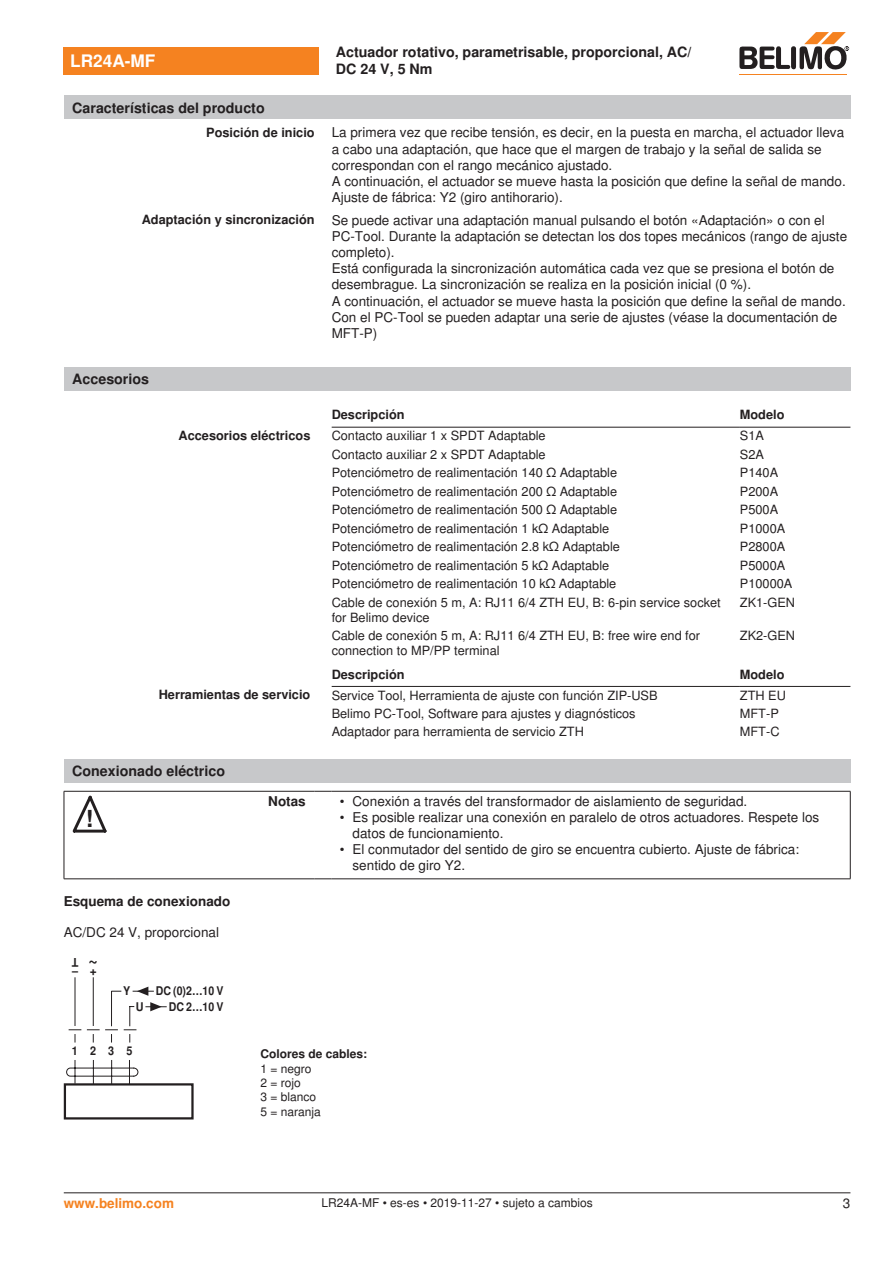
<style>
.page{position:relative;width:893px;height:1263px;background:#fff}
.page>*{position:absolute;margin:0;border:0;box-sizing:border-box;transform-origin:0 0}
.t1{font:700 23.55px "Nimbus Sans BEL";color:#231f20}
.t2{font:700 18px "Nimbus Sans BEL";color:#231f20;scale:.9 1}
.t3{font:700 17.25px "Nimbus Sans BEL";color:#fff}
.t4{font:700 14.25px/17.1px "Nimbus Sans BEL";color:#231f20}
.Bulletpoints{font:13.5px/16.2px "Nimbus Sans BEL";color:#231f20}
.Tabellenkopf_rechtsb{font:700 13.5px "Nimbus Sans BEL";color:#231f20}
.Anschluss_Schema_Bas{font:13.5px "Nimbus Sans BEL";color:#231f20}
.t5{font:700 13.5px "Nimbus Sans BEL";color:#f58220}
.Rechtsbündig_Footer{font:13.5px "Nimbus Sans BEL";color:#231f20}
.Tabellentext_1mm{font:12.75px/15.3px "Nimbus Sans BEL";color:#231f20}
.Tabellenkopf_rechtsb-2{font:700 12.75px "Nimbus Sans BEL";color:#231f20}
.Rechtsbündig{font:700 12.75px "Nimbus Sans BEL";color:#231f20}
.Tabellenkopf{font:700 12.75px "Nimbus Sans BEL";color:#231f20}
.Footer_EU_center{font:12px "Nimbus Sans BEL";color:#231f20}
.Legende{font:12px/14.4px "Nimbus Sans BEL";color:#231f20}
.t6{font:700 12px/15.5px "Nimbus Sans BEL";color:#231f20;text-align:right;scale:.88 1}
.Anschluss_Schema_Bas-2{font:700 12px "Nimbus Sans BEL";color:#231f20}
.t7{font:700 12px "Nimbus Sans BEL";color:#231f20;scale:.9 1}
</style>
<div class="page">
<div style="left:64px;top:368px;width:786px;height:23px;background:#c7c8ca"></div>
<hr style="left:332px;top:427px;width:408px;height:1px;background:#231f20">
<hr style="left:740px;top:427px;width:110px;height:1px;background:#231f20">
<hr style="left:332px;top:686px;width:408px;height:1px;background:#231f20">
<hr style="left:740px;top:686px;width:110px;height:1px;background:#231f20">
<div style="left:64px;top:759px;width:786px;height:24px;background:#c7c8ca"></div>
<hr style="left:64px;top:791px;width:1px;height:88px;background:#231f20">
<hr style="left:850px;top:791px;width:1px;height:88px;background:#231f20">
<hr style="left:64px;top:791px;width:51px;height:1px;background:#231f20">
<hr style="left:115px;top:791px;width:199px;height:1px;background:#231f20">
<svg style="left:314px;top:791px;width:17px;height:1px"></svg>
<hr style="left:331px;top:791px;width:519px;height:1px;background:#231f20">
<hr style="left:64px;top:878px;width:51px;height:1px;background:#231f20">
<hr style="left:115px;top:878px;width:199px;height:1px;background:#231f20">
<svg style="left:314px;top:878px;width:17px;height:1px"></svg>
<hr style="left:331px;top:878px;width:519px;height:1px;background:#231f20">
<svg style="left:73px;top:796px;width:34px;height:37px"></svg>
<div style="left:64px;top:1083px;width:130px;height:36px;border:2px solid #231f20"></div>
<svg style="left:66px;top:977px;width:101px;height:108px"></svg>
<div style="left:64px;top:47px;width:255px;height:27px;background:#f58220"></div>
<hr style="left:739px;top:74px;width:107px;height:1px;background:#f58220">
<svg style="left:739px;top:32px;width:110px;height:38px"></svg>
<div style="left:64px;top:96px;width:786px;height:23px;background:#c7c8ca"></div>
<hr style="left:64px;top:1192px;width:786px;height:1px;background:#231f20">
<p class="t3" style="left:70px;top:51px;width:87px">LR24A-MF</p>
<p class="t4" style="left:336px;top:44px;width:357px">Actuador rotativo, parametrisable, proporcional, AC/<br>DC 24 V, 5 Nm</p>
<p class="t4" style="left:72px;top:100px;width:194px">Características del producto</p>
<p class="Rechtsbündig" style="left:206px;top:125px;width:110px">Posición de inicio</p>
<p class="Bulletpoints" style="left:332px;top:125px;width:514px">La primera vez que recibe tensión, es decir, en la puesta en marcha, el actuador lleva a cabo una adaptación, que hace que el margen de trabajo y la señal de salida se correspondan con el rango mecánico ajustado.</p>
<p class="Bulletpoints" style="left:332px;top:173px;width:516px">A continuación, el actuador se mueve hasta la posición que define la señal de mando.</p>
<p class="Bulletpoints" style="left:332px;top:190px;width:233px">Ajuste de fábrica: Y2 (giro antihorario).</p>
<p class="Rechtsbündig" style="left:142px;top:212px;width:174px">Adaptación y sincronización</p>
<p class="Bulletpoints" style="left:332px;top:212px;width:517px">Se puede activar una adaptación manual pulsando el botón «Adaptación» o con el<br>PC-Tool. Durante la adaptación se detectan los dos topes mecánicos (rango de ajuste completo).</p>
<p class="Bulletpoints" style="left:332px;top:261px;width:504px">Está configurada la sincronización automática cada vez que se presiona el botón de desembrague. La sincronización se realiza en la posición inicial (0 %).</p>
<p class="Bulletpoints" style="left:332px;top:293px;width:516px">A continuación, el actuador se mueve hasta la posición que define la señal de mando.</p>
<p class="Bulletpoints" style="left:332px;top:309px;width:507px">Con el PC-Tool se pueden adaptar una serie de ajustes (véase la documentación de<br>MFT-P)</p>
<p class="t4" style="left:72px;top:371px;width:78px">Accesorios</p>
<p class="Tabellenkopf" style="left:332px;top:407px;width:74px">Descripción</p>
<p class="Tabellenkopf" style="left:740px;top:407px;width:46px">Modelo</p>
<p class="Tabellenkopf_rechtsb-2" style="left:179px;top:428px;width:133px">Accesorios eléctricos</p>
<p class="Tabellentext_1mm" style="left:332px;top:428px;width:216px">Contacto auxiliar 1 x SPDT Adaptable</p>
<p class="Tabellentext_1mm" style="left:740px;top:428px;width:26px">S1A</p>
<p class="Tabellentext_1mm" style="left:332px;top:447px;width:216px">Contacto auxiliar 2 x SPDT Adaptable</p>
<p class="Tabellentext_1mm" style="left:740px;top:447px;width:26px">S2A</p>
<p class="Tabellentext_1mm" style="left:332px;top:465px;width:287px">Potenciómetro de realimentación 140 Ω Adaptable</p>
<p class="Tabellentext_1mm" style="left:740px;top:465px;width:40px">P140A</p>
<p class="Tabellentext_1mm" style="left:332px;top:484px;width:287px">Potenciómetro de realimentación 200 Ω Adaptable</p>
<p class="Tabellentext_1mm" style="left:740px;top:484px;width:40px">P200A</p>
<p class="Tabellentext_1mm" style="left:332px;top:502px;width:287px">Potenciómetro de realimentación 500 Ω Adaptable</p>
<p class="Tabellentext_1mm" style="left:740px;top:502px;width:40px">P500A</p>
<p class="Tabellentext_1mm" style="left:332px;top:521px;width:279px">Potenciómetro de realimentación 1 kΩ Adaptable</p>
<p class="Tabellentext_1mm" style="left:740px;top:521px;width:47px">P1000A</p>
<p class="Tabellentext_1mm" style="left:332px;top:539px;width:290px">Potenciómetro de realimentación 2.8 kΩ Adaptable</p>
<p class="Tabellentext_1mm" style="left:740px;top:539px;width:47px">P2800A</p>
<p class="Tabellentext_1mm" style="left:332px;top:558px;width:279px">Potenciómetro de realimentación 5 kΩ Adaptable</p>
<p class="Tabellentext_1mm" style="left:740px;top:558px;width:47px">P5000A</p>
<p class="Tabellentext_1mm" style="left:332px;top:576px;width:286px">Potenciómetro de realimentación 10 kΩ Adaptable</p>
<p class="Tabellentext_1mm" style="left:740px;top:576px;width:54px">P10000A</p>
<p class="Tabellentext_1mm" style="left:332px;top:595px;width:391px">Cable de conexión 5 m, A: RJ11 6/4 ZTH EU, B: 6-pin service socket for Belimo device</p>
<p class="Tabellentext_1mm" style="left:740px;top:595px;width:57px">ZK1-GEN</p>
<p class="Tabellentext_1mm" style="left:332px;top:628px;width:370px">Cable de conexión 5 m, A: RJ11 6/4 ZTH EU, B: free wire end for connection to MP/PP terminal</p>
<p class="Tabellentext_1mm" style="left:740px;top:628px;width:57px">ZK2-GEN</p>
<p class="Tabellenkopf" style="left:332px;top:666px;width:74px">Descripción</p>
<p class="Tabellenkopf" style="left:740px;top:666px;width:46px">Modelo</p>
<p class="Tabellenkopf_rechtsb-2" style="left:159px;top:687px;width:153px">Herramientas de servicio</p>
<p class="Tabellentext_1mm" style="left:332px;top:688px;width:327px">Service Tool, Herramienta de ajuste con función ZIP-USB</p>
<p class="Tabellentext_1mm" style="left:740px;top:688px;width:48px">ZTH EU</p>
<p class="Tabellentext_1mm" style="left:332px;top:706px;width:305px">Belimo PC-Tool, Software para ajustes y diagnósticos</p>
<p class="Tabellentext_1mm" style="left:740px;top:706px;width:40px">MFT-P</p>
<p class="Tabellentext_1mm" style="left:332px;top:725px;width:254px">Adaptador para herramienta de servicio ZTH</p>
<p class="Tabellentext_1mm" style="left:740px;top:725px;width:41px">MFT-C</p>
<p class="t4" style="left:72px;top:763px;width:154px">Conexionado eléctrico</p>
<p class="t1" style="left:86px;top:804px;width:9px">!</p>
<p class="Tabellenkopf_rechtsb" style="left:268px;top:793px;width:39px">Notas</p>
<p class="Bulletpoints" style="left:340px;top:793px;width:409px">• Conexión a través del transformador de aislamiento de seguridad.</p>
<p class="Bulletpoints" style="left:353px;top:809px;width:468px;text-indent:-13px">• Es posible realizar una conexión en paralelo de otros actuadores. Respete los datos de funcionamiento.</p>
<p class="Bulletpoints" style="left:353px;top:842px;width:448px;text-indent:-13px">• El conmutador del sentido de giro se encuentra cubierto. Ajuste de fábrica: sentido de giro Y2.</p>
<p class="Tabellenkopf_rechtsb" style="left:64px;top:893px;width:168px">Esquema de conexionado</p>
<p class="Anschluss_Schema_Bas" style="left:64px;top:924px;width:157px">AC/DC 24 V, proporcional</p>
<p class="t7" style="left:78px;top:970px;width:9px;rotate:-180deg">T</p>
<p class="t2" style="left:98px;top:976px;width:12px;rotate:-180deg">~</p>
<p class="t7" style="left:72px;top:963px;width:29px">– +</p>
<p class="t7" style="left:123px;top:983px;width:10px">Y</p>
<p class="t7" style="left:136px;top:999px;width:10px">U</p>
<p class="t6" style="left:156px;top:985px;width:79px">DC (0)2…10 V<br>DC 2…10 V</p>
<p class="t7" style="left:72px;top:1043px;width:69px">1235</p>
<p class="Anschluss_Schema_Bas-2" style="left:260px;top:1047px;width:108px">Colores de cables:</p>
<p class="Legende" style="left:260px;top:1061px;width:62px">1 = negro<br>2 = rojo<br>3 = blanco<br>5 = naranja</p>
<p class="t5" style="left:64px;top:1195px;width:112px">www.belimo.com</p>
<p class="Footer_EU_center" style="left:321px;top:1196px;width:273px">LR24A-MF • es-es • 2019-11-27 • sujeto a cambios</p>
<p class="Rechtsbündig_Footer" style="left:843px;top:1195px;width:9px">3</p>
</div>
